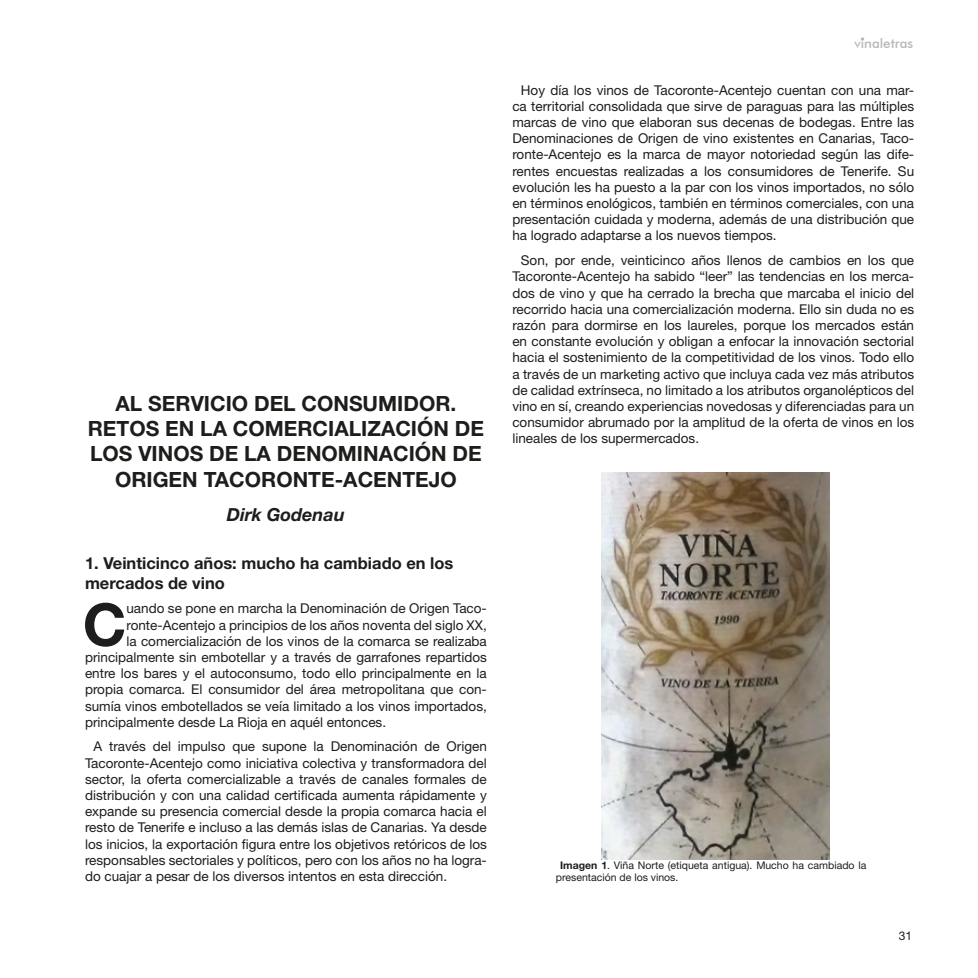
<style>
.page{position:relative;width:978px;height:978px;background:#fff}
.page>*{position:absolute;margin:0;border:0;box-sizing:border-box;transform-origin:0 0}
.CUERPO_-_Capital{font:700 58.95px "Helvetica Neue LT Std";color:#1d1d1b}
.TITULO_-_Autor{font:700 21px/25.2px "Helvetica Neue LT Std";color:#1d1d1b;text-align:center}
.TITULO_-_Autor-2{font:italic 700 18px "Helvetica Neue LT Std";color:#1d1d1b}
.TITULO_2{font:700 16.5px/19.8px "Helvetica Neue LT Std";color:#1d1d1b}
.CUERPO{font:13.5px/16.2px "Helvetica Neue LT Std";color:#1d1d1b;text-align:justify}
.CUERPO_-_Capital-2{font:13.5px "Helvetica Neue LT Std";color:#1d1d1b}
.t1{font:500 13.35px "Futura BT";color:#b7b7b7}
.t2{font:12px "Helvetica Neue LT Std";color:#1d1d1b}
.PIE_DE_FOTO{font:10.5px/12.6px "Helvetica Neue LT Std";color:#1d1d1b}
.s1{font-style:inherit}
.s2{font-weight:700}
</style>
<div class="page">
<svg style="left:861px;top:37px;width:3px;height:4px"></svg>
<img style="left:602px;top:472px;width:227px;height:387px">
<p class="TITULO_-_Autor" style="left:88px;top:390px;width:398px">AL SERVICIO DEL CONSUMIDOR.<br>RETOS EN LA COMERCIALIZACIÓN DE<br>LOS VINOS DE LA DENOMINACIÓN DE<br>ORIGEN TACORONTE-ACENTEJO</p>
<p class="TITULO_-_Autor-2" style="left:227px;top:503px;width:120px">Dirk Godenau</p>
<p class="TITULO_2" style="left:85px;top:553px;width:370px">1. Veinticinco años: mucho ha cambiado en los mercados de vino</p>
<p class="CUERPO_-_Capital" style="left:83px;top:588px;width:45px">C</p>
<p class="CUERPO_-_Capital-2" style="left:126px;top:600px;width:362px">uando se pone en marcha la Denominación de Origen Taco-</p>
<p class="CUERPO_-_Capital-2" style="left:126px;top:617px;width:362px">ronte-Acentejo a principios de los años noventa del siglo <span class="s1">XX</span>,</p>
<p class="CUERPO_-_Capital-2" style="left:126px;top:633px;width:362px">la comercialización de los vinos de la comarca se realizaba</p>
<p class="CUERPO_-_Capital-2" style="left:85px;top:649px;width:403px">principalmente sin embotellar y a través de garrafones repartidos</p>
<p class="CUERPO_-_Capital-2" style="left:85px;top:665px;width:403px">entre los bares y el autoconsumo, todo ello principalmente en la</p>
<p class="CUERPO_-_Capital-2" style="left:85px;top:681px;width:403px">propia comarca. El consumidor del área metropolitana que con-</p>
<p class="CUERPO_-_Capital-2" style="left:85px;top:698px;width:403px">sumía vinos embotellados se veía limitado a los vinos importados,</p>
<p class="CUERPO_-_Capital-2" style="left:85px;top:714px;width:303px">principalmente desde La Rioja en aquél entonces.</p>
<p class="CUERPO" style="left:85px;top:738px;width:403px;text-indent:9px">A través del impulso que supone la Denominación de Origen Tacoronte-Acentejo como iniciativa colectiva y transformadora del sector, la oferta comercializable a través de canales formales de distribución y con una calidad certificada aumenta rápidamente y expande su presencia comercial desde la propia comarca hacia el resto de Tenerife e incluso a las demás islas de Canarias. Ya desde los inicios, la exportación figura entre los objetivos retóricos de los responsables sectoriales y políticos, pero con los años no ha logra&shy;do cuajar a pesar de los diversos intentos en esta dirección.</p>
<p class="t1" style="left:854px;top:35px;width:60px">vinaletras</p>
<p class="CUERPO" style="left:512px;top:82px;width:403px;text-indent:9px">Hoy día los vinos de Tacoronte-Acentejo cuentan con una mar&shy;ca territorial consolidada que sirve de paraguas para las múltiples marcas de vino que elaboran sus decenas de bodegas. Entre las Denominaciones de Origen de vino existentes en Canarias, Taco&shy;ronte-Acentejo es la marca de mayor notoriedad según las dife&shy;rentes encuestas realizadas a los consumidores de Tenerife. Su evolución les ha puesto a la par con los vinos importados, no sólo en términos enológicos, también en términos comerciales, con una presentación cuidada y moderna, además de una distribución que ha logrado adaptarse a los nuevos tiempos.</p>
<p class="CUERPO" style="left:512px;top:252px;width:403px;text-indent:9px">Son, por ende, veinticinco años llenos de cambios en los que Tacoronte-Acentejo ha sabido “leer” las tendencias en los merca&shy;dos de vino y que ha cerrado la brecha que marcaba el inicio del recorrido hacia una comercialización moderna. Ello sin duda no es razón para dormirse en los laureles, porque los mercados están en constante evolución y obligan a enfocar la innovación sectorial hacia el sostenimiento de la competitividad de los vinos. Todo ello a través de un marketing activo que incluya cada vez más atributos de calidad extrínseca, no limitado a los atributos organolépticos del vino en sí, creando experiencias novedosas y diferenciadas para un consumidor abrumado por la amplitud de la oferta de vinos en los lineales de los supermercados.</p>
<p class="PIE_DE_FOTO" style="left:556px;top:859px;width:312px;text-indent:4px"><span class="s2">Imagen 1</span>. Viña Norte (etiqueta antigua). Mucho ha cambiado la presentación de los vinos.</p>
<p class="t2" style="left:899px;top:928px;width:15px">31</p>
</div>
